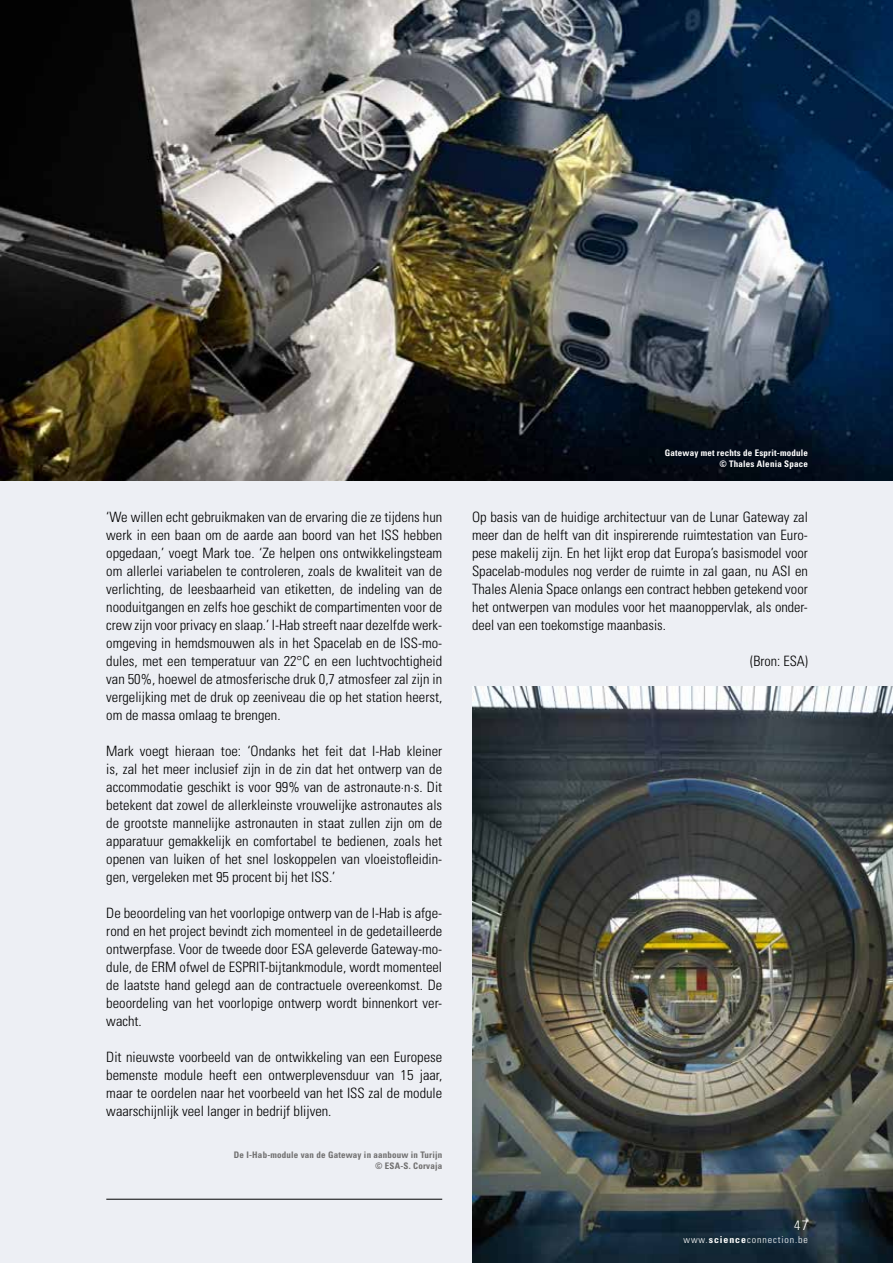
<style>
.page{position:relative;width:893px;height:1263px;background:#edeff4}
.page>*{position:absolute;margin:0;border:0;box-sizing:border-box;transform-origin:0 0}
.t1{font:300 condensed 14.25px/18px "Univers LT Std";color:#000;text-align:justify}
.t2{font:300 condensed 13.5px "Univers LT Std";color:#fff;scale:1.04 1}
.t3{font:300 condensed 9.6px "Univers LT Std";letter-spacing:.09em;color:#fff;scale:1.04 1}
.t4{font:700 condensed 9px/10.8px "Univers LT Std";letter-spacing:.02em;color:#706f6f;text-align:right}
.t5{font:700 condensed 9px/10.8px "Univers LT Std";letter-spacing:.02em;color:#fff;text-align:right}
.s1{font-weight:700}
</style>
<div class="page">
<img style="left:0;top:0;width:893px;height:480px">
<img style="left:472px;top:686px;width:421px;height:577px">
<hr style="left:106px;top:1199px;width:336px;height:1px;background:#000">
<p class="t1" style="left:106px;top:508px;width:337px">‘We willen echt gebruikmaken van de ervaring die ze tijdens hun werk in een baan om de aarde aan boord van het ISS hebben opgedaan,’ voegt Mark toe. ‘Ze helpen ons ontwikkelingsteam om allerlei variabelen te controleren, zoals de kwaliteit van de verlichting, de leesbaarheid van etiketten, de indeling van de nooduitgangen en zelfs hoe geschikt de compartimenten voor de crew zijn voor privacy en slaap.’ I-Hab streeft naar dezelfde werk&shy;omgeving in hemdsmouwen als in het Spacelab en de ISS-mo&shy;dules, met een temperatuur van 22°C en een luchtvochtigheid van 50%, hoewel de atmosferische druk 0,7 atmosfeer zal zijn in vergelijking met de druk op zeeniveau die op het station heerst, om de massa omlaag te brengen.</p>
<p class="t1" style="left:106px;top:742px;width:337px">Mark voegt hieraan toe: ‘Ondanks het feit dat I-Hab kleiner is, zal het meer inclusief zijn in de zin dat het ontwerp van de accommodatie geschikt is voor 99% van de astronaute∙n∙s. Dit betekent dat zowel de allerkleinste vrouwelijke astronautes als de grootste mannelijke astronauten in staat zullen zijn om de apparatuur gemakkelijk en comfortabel te bedienen, zoals het openen van luiken of het snel loskoppelen van vloeistofleidin&shy;gen, vergeleken met 95 procent bij het ISS.’</p>
<p class="t1" style="left:106px;top:904px;width:337px">De beoordeling van het voorlopige ontwerp van de I-Hab is afge&shy;rond en het project bevindt zich momenteel in de gedetailleerde ontwerpfase. Voor de tweede door ESA geleverde Gateway-mo&shy;dule, de ERM ofwel de ESPRIT-bijtankmodule, wordt momenteel de laatste hand gelegd aan de contractuele overeenkomst. De beoordeling van het voorlopige ontwerp wordt binnenkort ver&shy;wacht.</p>
<p class="t1" style="left:106px;top:1048px;width:337px">Dit nieuwste voorbeeld van de ontwikkeling van een Europese bemenste module heeft een ontwerplevensduur van 15 jaar, maar te oordelen naar het voorbeeld van het ISS zal de module waarschijnlijk veel langer in bedrijf blijven.</p>
<p class="t4" style="left:234px;top:1149px;width:210px">De I-Hab-module van de Gateway in aanbouw in Turijn © ESA-S. Corvaja</p>
<p class="t5" style="left:665px;top:448px;width:145px">Gateway met rechts de Esprit-module © Thales Alenia Space</p>
<p class="t1" style="left:472px;top:508px;width:337px">Op basis van de huidige architectuur van de Lunar Gateway zal meer dan de helft van dit inspirerende ruimtestation van Euro&shy;pese makelij zijn. En het lijkt erop dat Europa’s basismodel voor Spacelab-modules nog verder de ruimte in zal gaan, nu ASI en Thales Alenia Space onlangs een contract hebben getekend voor het ontwerpen van modules voor het maanoppervlak, als onder&shy;deel van een toekomstige maanbasis.</p>
<p class="t1" style="left:750px;top:652px;width:59px">(Bron: ESA)</p>
<p class="t2" style="left:794px;top:1217px;width:15px">47</p>
<p class="t3" style="left:684px;top:1233px;width:121px">www.<span class="s1">science</span>connection.be</p>
</div>
